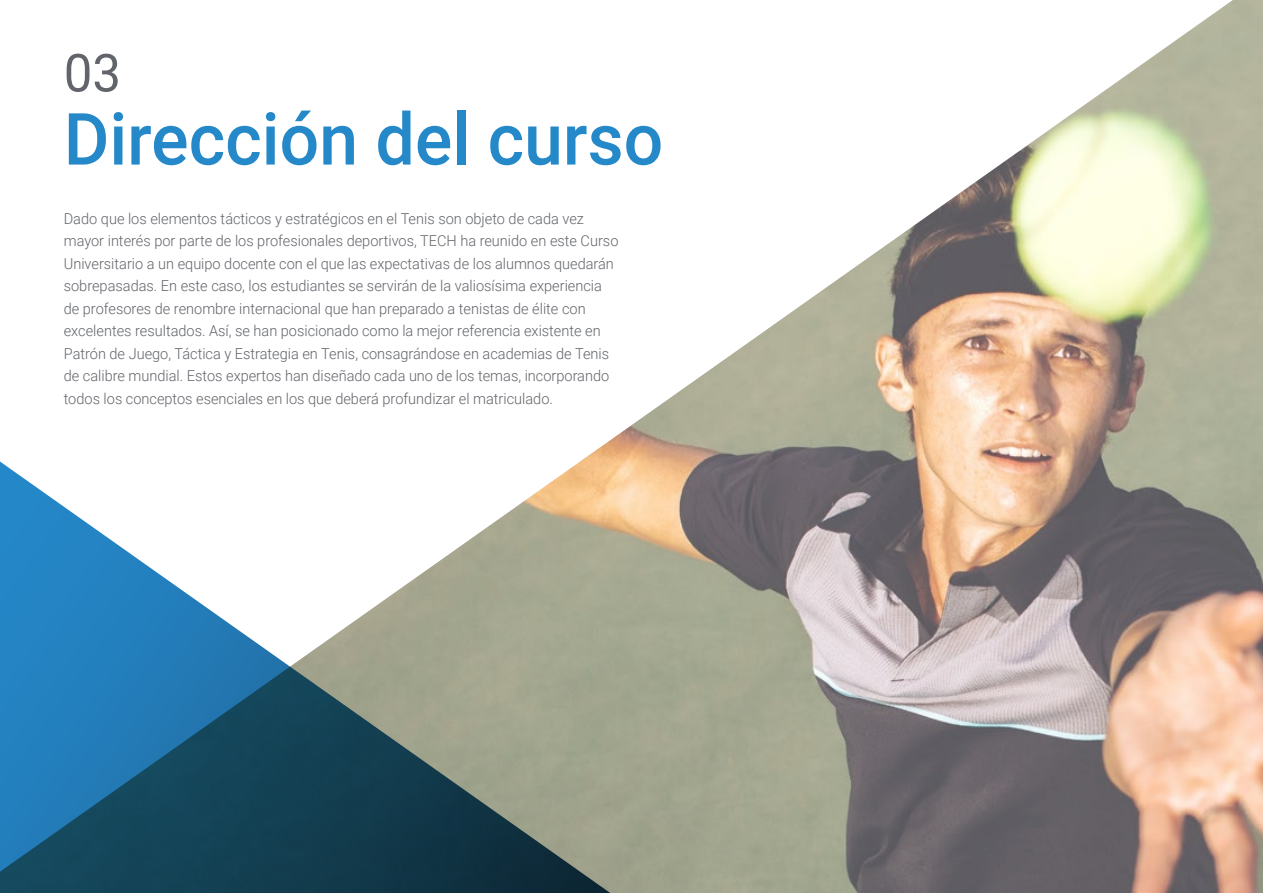
<style>
.page{position:relative;width:1263px;height:893px;background:#fff}
.page>*{position:absolute;margin:0;border:0;box-sizing:border-box;transform-origin:0 0}
.t1{font:500 72px "Roboto";color:#2488c9}
.t2{font:52.5px "Roboto";color:#61646a}
.t3{font:300 15px/22.5px "Roboto";color:#61646a}
</style>
<div class="page">
<img style="left:602px;top:0;width:661px;height:893px">
<svg style="left:0;top:446px;width:640px;height:447px"></svg>
<h2 class="t2" style="left:64px;top:36px;width:59px">03</h2>
<h1 class="t1" style="left:64px;top:89px;width:601px">Dirección del curso</h1>
<p class="t3" style="left:64px;top:207px;width:556px">Dado que los elementos tácticos y estratégicos en el Tenis son objeto de cada vez mayor interés por parte de los profesionales deportivos, TECH ha reunido en este Curso Universitario a un equipo docente con el que las expectativas de los alumnos quedarán sobrepasadas. En este caso, los estudiantes se servirán de la valiosísima experiencia de profesores de renombre internacional que han preparado a tenistas de élite con excelentes resultados. Así, se han posicionado como la mejor referencia existente en Patrón de Juego, Táctica y Estrategia en Tenis, consagrándose en academias de Tenis de calibre mundial. Estos expertos han diseñado cada uno de los temas, incorporando todos los conceptos esenciales en los que deberá profundizar el matriculado.</p>
</div>
